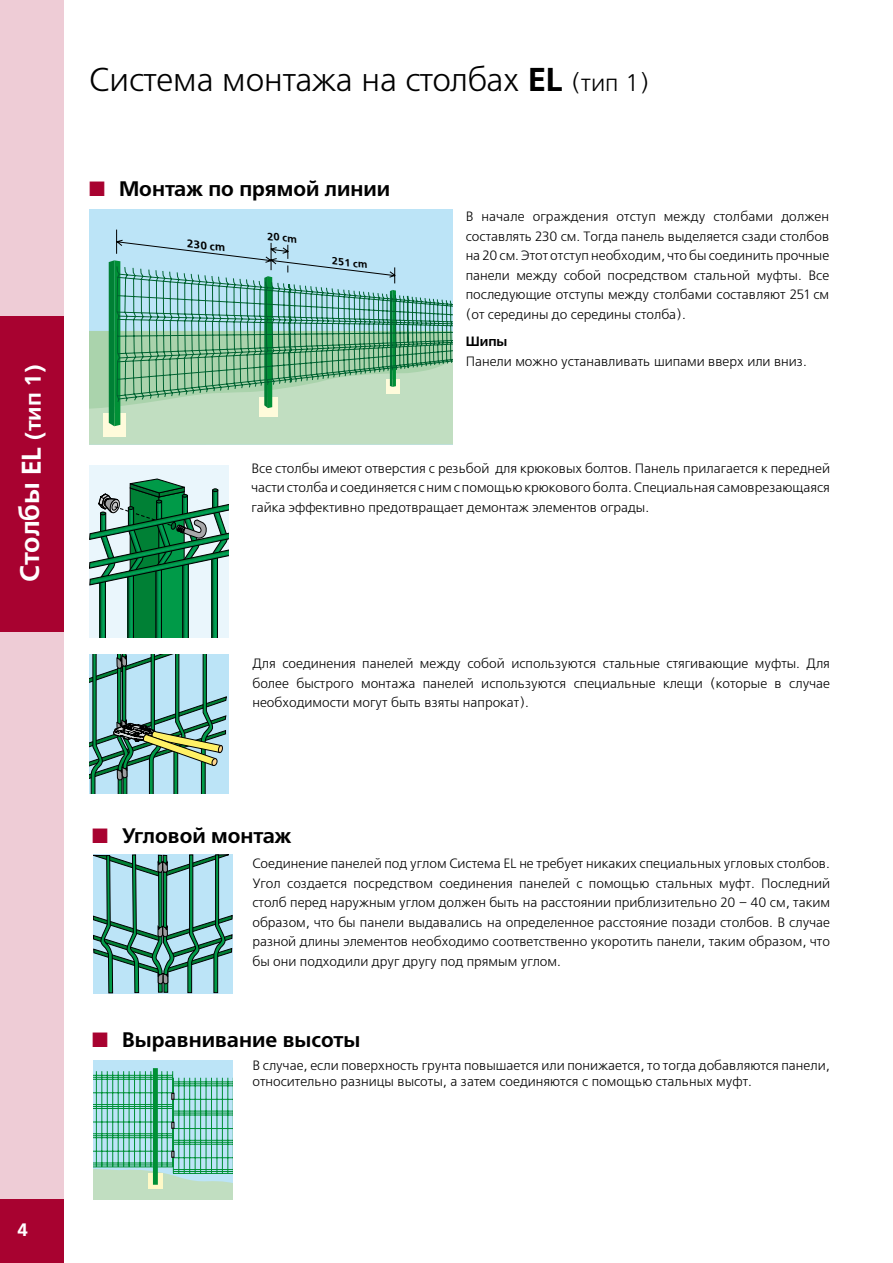
<style>
.page{position:relative;width:893px;height:1263px;background:#fff}
.page>*{position:absolute;margin:0;border:0;box-sizing:border-box;transform-origin:0 0}
.t1{font:33px "Free Set Light C";letter-spacing:-.01em;color:#000}
.t2{font:27px "Free Set Demi Bold C";color:#fff}
.t3{font:21px "Free Set Demi Bold C";color:#000}
.t4{font:18px "Free Set Demi Bold C";color:#fff}
.t5{font:13.5px/19.5px "Free Set C";color:#000;text-align:justify}
.t6{font:13.5px "Free Set Demi Bold C";color:#000}
.t7{font:11.1px "Free Set Demi Bold C";color:#000}
.t8{font:10.5px "Free Set Demi Bold C";color:#000}
.t9{font:10.35px "Free Set Demi Bold C";color:#000}
.s1{font-size:22.5px}
.s2{font-family:"Free Set Demi Bold C"}
.s3{font-size:24px}
.s4{color:#a80230}
</style>
<div class="page">
<div style="left:0;top:0;width:64px;height:1263px;background:#eeccd6"></div>
<div style="left:0;top:316px;width:64px;height:315px;background:#a80230"></div>
<div style="left:0;top:1199px;width:64px;height:64px;background:#a80230"></div>
<div style="left:89px;top:465px;width:139px;height:172px;background:#eaf6fc"></div>
<svg style="left:89px;top:479px;width:139px;height:158px"></svg>
<svg style="left:89px;top:655px;width:138px;height:139px;background:#88b5b0"></svg>
<svg style="left:94px;top:854px;width:138px;height:139px;background:#84b6b7"></svg>
<svg style="left:94px;top:1060px;width:139px;height:107px;background:#a8dae2"></svg>
<svg style="left:94px;top:1167px;width:139px;height:32px;background:#bfdeca"></svg>
<div style="left:148px;top:1173px;width:14px;height:16px;background:#fff9c7"></div>
<div style="left:153px;top:1068px;width:5px;height:117px;background:#009036"></div>
<hr style="left:94px;top:1075px;width:79px;height:1px;background:#009036">
<hr style="left:94px;top:1077px;width:79px;height:1px;background:#009036">
<hr style="left:94px;top:1079px;width:79px;height:1px;background:#009036">
<hr style="left:94px;top:1092px;width:79px;height:1px;background:#009036">
<hr style="left:94px;top:1104px;width:79px;height:1px;background:#009036">
<hr style="left:94px;top:1106px;width:79px;height:1px;background:#009036">
<hr style="left:94px;top:1108px;width:79px;height:1px;background:#009036">
<hr style="left:94px;top:1122px;width:79px;height:1px;background:#009036">
<hr style="left:94px;top:1133px;width:79px;height:1px;background:#009036">
<hr style="left:94px;top:1135px;width:79px;height:1px;background:#009036">
<hr style="left:94px;top:1137px;width:79px;height:1px;background:#009036">
<hr style="left:94px;top:1151px;width:79px;height:1px;background:#009036">
<hr style="left:94px;top:1163px;width:79px;height:1px;background:#009036">
<hr style="left:94px;top:1165px;width:79px;height:1px;background:#009036">
<hr style="left:94px;top:1167px;width:79px;height:1px;background:#009036">
<hr style="left:94px;top:1071px;width:1px;height:96px;background:#009036">
<hr style="left:96px;top:1071px;width:1px;height:96px;background:#009036">
<hr style="left:102px;top:1071px;width:1px;height:96px;background:#009036">
<hr style="left:107px;top:1071px;width:1px;height:96px;background:#009036">
<hr style="left:112px;top:1071px;width:1px;height:96px;background:#009036">
<hr style="left:118px;top:1071px;width:1px;height:96px;background:#009036">
<hr style="left:123px;top:1071px;width:1px;height:96px;background:#009036">
<hr style="left:129px;top:1071px;width:1px;height:96px;background:#009036">
<hr style="left:134px;top:1071px;width:1px;height:96px;background:#009036">
<hr style="left:140px;top:1071px;width:1px;height:96px;background:#009036">
<hr style="left:145px;top:1071px;width:1px;height:96px;background:#009036">
<hr style="left:151px;top:1071px;width:1px;height:96px;background:#009036">
<hr style="left:162px;top:1071px;width:1px;height:96px;background:#009036">
<hr style="left:167px;top:1071px;width:1px;height:96px;background:#009036">
<hr style="left:172px;top:1071px;width:1px;height:96px;background:#009036">
<hr style="left:173px;top:1081px;width:60px;height:1px;background:#009036">
<hr style="left:173px;top:1083px;width:60px;height:1px;background:#009036">
<hr style="left:173px;top:1085px;width:60px;height:1px;background:#009036">
<hr style="left:173px;top:1099px;width:60px;height:1px;background:#009036">
<hr style="left:173px;top:1111px;width:60px;height:1px;background:#009036">
<hr style="left:173px;top:1113px;width:60px;height:1px;background:#009036">
<hr style="left:173px;top:1115px;width:60px;height:1px;background:#009036">
<hr style="left:173px;top:1128px;width:60px;height:1px;background:#009036">
<hr style="left:173px;top:1140px;width:60px;height:1px;background:#009036">
<hr style="left:173px;top:1142px;width:60px;height:1px;background:#009036">
<hr style="left:173px;top:1144px;width:60px;height:1px;background:#009036">
<hr style="left:173px;top:1157px;width:60px;height:1px;background:#009036">
<hr style="left:173px;top:1169px;width:60px;height:1px;background:#009036">
<hr style="left:173px;top:1171px;width:60px;height:1px;background:#009036">
<hr style="left:173px;top:1173px;width:60px;height:1px;background:#009036">
<hr style="left:277px;top:1078px;width:1px;height:95px;background:#009036">
<hr style="left:271px;top:1078px;width:1px;height:95px;background:#009036">
<hr style="left:266px;top:1078px;width:1px;height:95px;background:#009036">
<hr style="left:260px;top:1078px;width:1px;height:95px;background:#009036">
<hr style="left:255px;top:1078px;width:1px;height:95px;background:#009036">
<hr style="left:249px;top:1078px;width:1px;height:95px;background:#009036">
<hr style="left:244px;top:1078px;width:1px;height:95px;background:#009036">
<hr style="left:238px;top:1078px;width:1px;height:95px;background:#009036">
<hr style="left:233px;top:1078px;width:1px;height:95px;background:#009036">
<hr style="left:228px;top:1078px;width:1px;height:95px;background:#009036">
<hr style="left:222px;top:1078px;width:1px;height:95px;background:#009036">
<hr style="left:217px;top:1078px;width:1px;height:95px;background:#009036">
<hr style="left:211px;top:1078px;width:1px;height:95px;background:#009036">
<hr style="left:206px;top:1078px;width:1px;height:95px;background:#009036">
<hr style="left:200px;top:1078px;width:1px;height:95px;background:#009036">
<hr style="left:195px;top:1078px;width:1px;height:95px;background:#009036">
<hr style="left:189px;top:1078px;width:1px;height:95px;background:#009036">
<hr style="left:184px;top:1078px;width:1px;height:95px;background:#009036">
<hr style="left:179px;top:1078px;width:1px;height:95px;background:#009036">
<hr style="left:173px;top:1078px;width:1px;height:95px;background:#009036">
<svg style="left:172px;top:1093px;width:2px;height:6px"></svg>
<svg style="left:172px;top:1122px;width:2px;height:6px"></svg>
<svg style="left:172px;top:1151px;width:2px;height:6px"></svg>
<div style="left:89px;top:210px;width:363px;height:235px;background:#bce4f7"></div>
<svg style="left:89px;top:229px;width:363px;height:216px"></svg>
<h2 class="t2" style="left:15px;top:582px;width:219px;rotate:-90deg">столбы EL <span class="s1">(тип 1)</span></h2>
<h1 class="t1" style="left:89px;top:62px;width:562px">Система монтажа на столбах <span class="s2">EL</span> <span class="s3">(тип 1)</span></h1>
<h3 class="t3" style="left:89px;top:176px;width:303px"><span class="s4">■</span> Монтаж по прямой линии</h3>
<p class="t7" style="left:188px;top:237px;width:40px;rotate:7deg">230 cm</p>
<p class="t8" style="left:268px;top:230px;width:32px;rotate:6deg">20 cm</p>
<p class="t9" style="left:333px;top:255px;width:37px;rotate:6deg">251 cm</p>
<p class="t5" style="left:466px;top:208px;width:365px">В начале ограждения отступ между столбами должен составлять 230 см. Тогда панель выделяется сзади столбов на 20 см. Этот отступ необходим, что бы соединить прочные панели между собой посредством стальной муфты. Все последующие отступы между столбами составляют 251 см (от середины до середины столба).</p>
<p class="t6" style="left:466px;top:334px;width:43px">Шипы</p>
<p class="t5" style="left:466px;top:352px;width:343px">Панели можно устанавливать шипами вверх или вниз.</p>
<p class="t5" style="left:251px;top:459px;width:580px">Все столбы имеют отверстия с резьбой для крюковых болтов. Панель прилагается к передней части столба и соединяется с ним с помощью крюкового болта. Специальная самоврезающаяся гайка эффективно предотвращает демонтаж элементов ограды.</p>
<p class="t5" style="left:252px;top:654px;width:579px">Для соединения панелей между собой используются стальные стягивающие муфты. Для более быстрого монтажа панелей используются специальные клещи (которые в случае необходимости могут быть взяты напрокат).</p>
<h3 class="t3" style="left:92px;top:823px;width:201px"><span class="s4">■</span> Угловой монтаж</h3>
<p class="t5" style="left:252px;top:854px;width:579px">Соединение панелей под углом Система EL не требует никаких специальных угловых столбов.<br>Угол создается посредством соединения панелей с помощью стальных муфт. Последний столб перед наружным углом должен быть на расстоянии приблизительно 20 – 40 см, таким образом, что бы панели выдавались на определенное расстояние позади столбов. В случае разной длины элементов необходимо соответственно укоротить панели, таким образом, что бы они подходили друг другу под прямым углом.</p>
<h3 class="t3" style="left:92px;top:1028px;width:270px"><span class="s4">■</span> Выравнивание высоты</h3>
<p class="t5" style="left:252px;top:1058px;width:579px;line-height:16.2px">В случае, если поверхность грунта повышается или понижается, то тогда добавляются панели, относительно разницы высоты, а затем соединяются с помощью стальных муфт.</p>
<h3 class="t4" style="left:17px;top:1220px;width:13px">4</h3>
</div>
